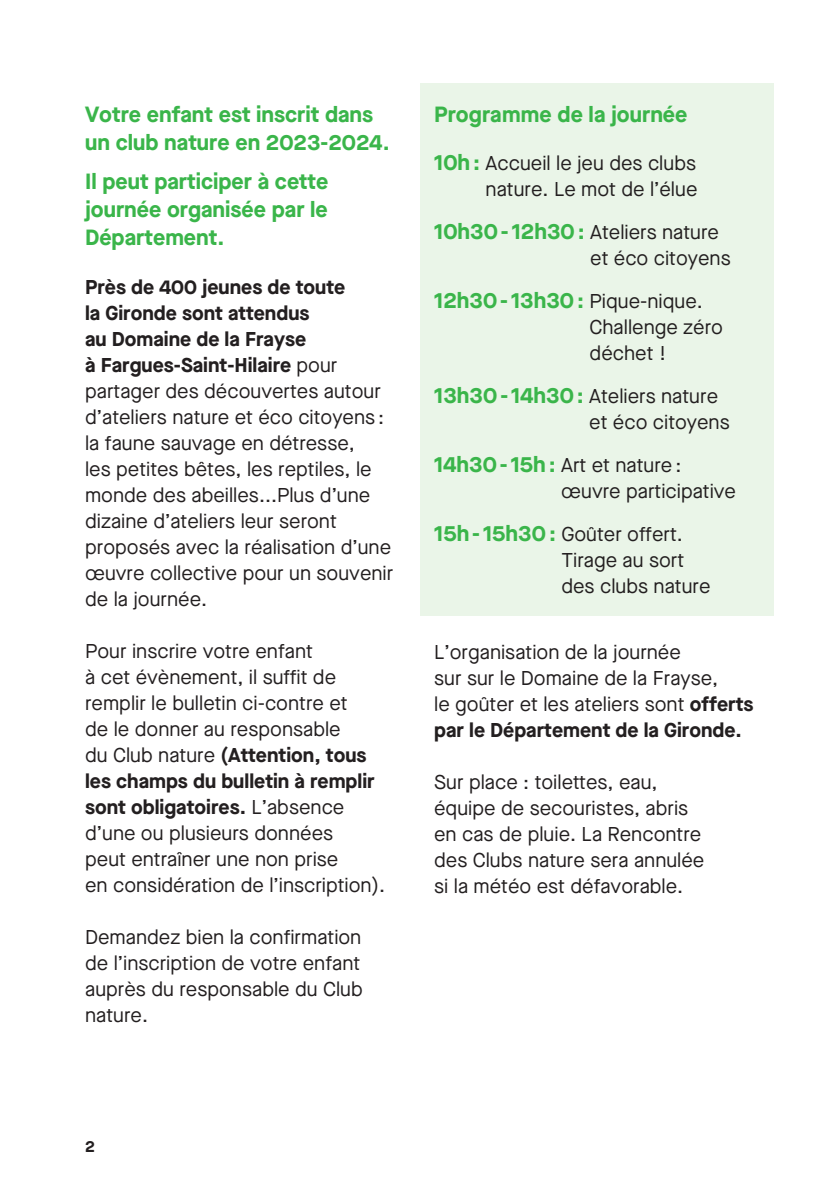
<style>
.page{position:relative;width:840px;height:1191px;background:#fff}
.page>*{position:absolute;margin:0;border:0;box-sizing:border-box;transform-origin:0 0}
.courant{font:700 22px/28px "Maison Neue";color:#3ab54a}
.courant-2{font:20px/26px "Maison Neue";color:#231f20}
.t1{font:700 16px "Maison Neue";color:#231f20}
.s1{font-weight:700}
.s2{font-weight:700;font-size:22px;color:#3ab54a}
.s3{font-weight:400;font-size:20px;color:#231f20}
</style>
<div class="page">
<div style="left:420px;top:83px;width:353px;height:533px;background:#eaf5e8"></div>
<p class="courant" style="left:85px;top:99px;width:306px">Votre enfant est inscrit dans un club nature en 2023-2024.</p>
<p class="courant" style="left:85px;top:166px;width:244px;text-align:justify">Il peut participer à cette journée organisée par le Département.</p>
<p class="courant-2" style="left:85px;top:273px;width:309px"><span class="s1">Près de 400 jeunes de toute<br>la Gironde sont attendus<br>au Domaine de la Frayse<br>à Fargues‑Saint-Hilaire</span> pour partager des découvertes autour d’ateliers nature et éco citoyens : la faune sauvage en détresse,<br>les petites bêtes, les reptiles, le monde des abeilles...Plus d’une dizaine d’ateliers leur seront proposés avec la réalisation d’une œuvre collective pour un souvenir de la journée.</p>
<p class="courant-2" style="left:85px;top:637px;width:301px">Pour inscrire votre enfant<br>à cet évènement, il suffit de remplir le bulletin ci-contre et<br>de le donner au responsable<br>du Club nature <span class="s1">(Attention, tous les champs du bulletin à remplir sont obligatoires.</span> L’absence d’une ou plusieurs données<br>peut entraîner une non prise<br>en considération de l’inscription).</p>
<p class="courant-2" style="left:85px;top:923px;width:279px">Demandez bien la confirmation de l’inscription de votre enfant auprès du responsable du Club nature.</p>
<p class="courant" style="left:434px;top:99px;width:255px">Programme de la journée</p>
<p class="courant-2" style="left:434px;top:150px;width:265px;text-align:right"><span class="s2">10h :</span> Accueil le jeu des clubs nature. Le mot de l’élue</p>
<p class="courant-2" style="left:590px;top:219px;width:142px;text-indent:-156px"><span class="s2">10h30 - 12h30 :</span> Ateliers nature et éco citoyens</p>
<p class="courant" style="left:434px;top:286px;width:270px">12h30 - 13h30 : <span class="s3">Pique-nique.</span></p>
<p class="courant-2" style="left:589px;top:314px;width:135px">Challenge zéro déchet !</p>
<p class="courant-2" style="left:589px;top:383px;width:142px;text-indent:-155px"><span class="s2">13h30 - 14h30 :</span> Ateliers nature et éco citoyens</p>
<p class="courant-2" style="left:561px;top:452px;width:176px;text-indent:-127px"><span class="s2">14h30 - 15h :</span> Art et nature : œuvre participative</p>
<p class="courant-2" style="left:561px;top:521px;width:150px;text-indent:-127px"><span class="s2">15h - 15h30 :</span> Goûter offert.<br>Tirage au sort des clubs nature</p>
<p class="courant-2" style="left:434px;top:639px;width:320px">L’organisation de la journée<br>sur sur le Domaine de la Frayse,<br>le goûter et les ateliers sont <span class="s1">offerts par le Département de la Gironde.</span></p>
<p class="courant-2" style="left:434px;top:769px;width:271px">Sur place : toilettes, eau, équipe de secouristes, abris en cas de pluie. La Rencontre des Clubs nature sera annulée si la météo est défavorable.</p>
<p class="t1" style="left:85px;top:1135px;width:11px">2</p>
</div>
